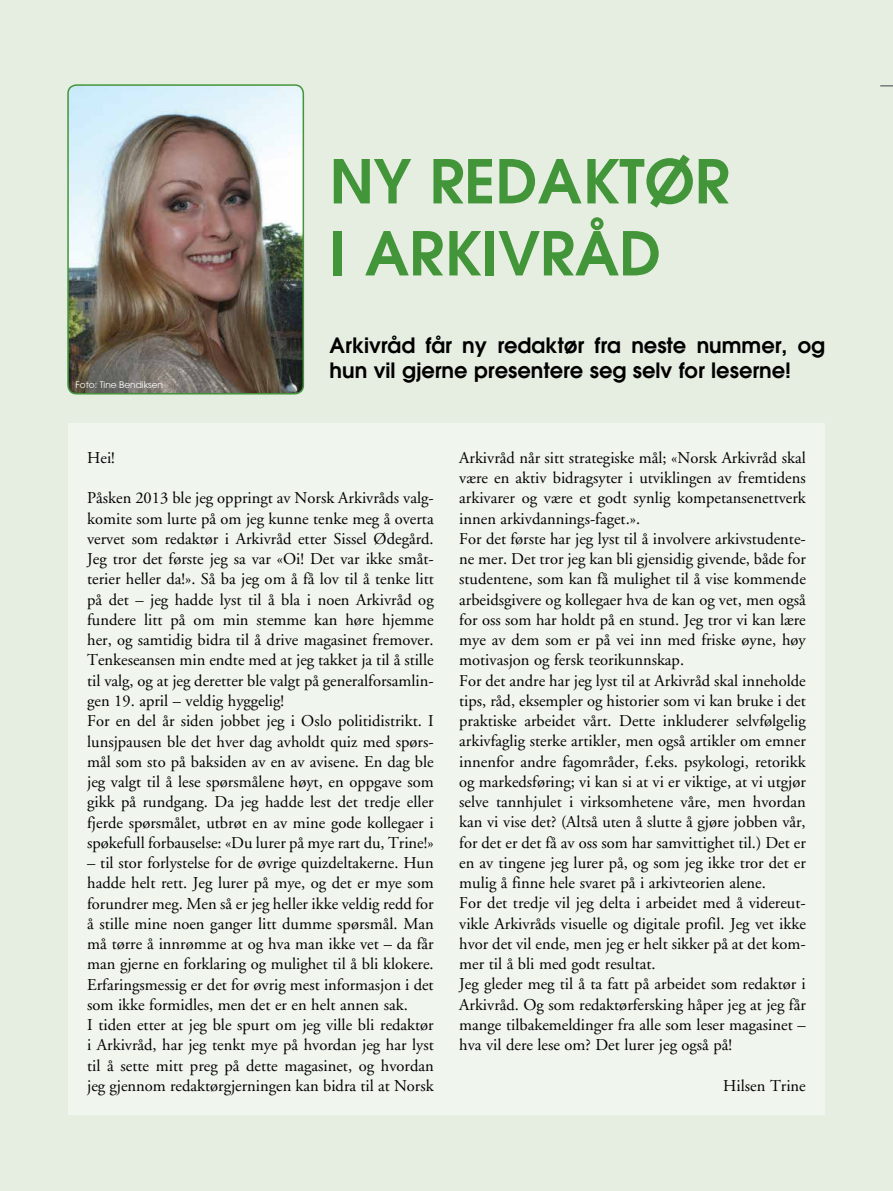
<style>
.page{position:relative;width:893px;height:1191px;background:#e5eee1}
.page>*{position:absolute;margin:0;border:0;box-sizing:border-box;transform-origin:0 0}
.t1{font:600 60px/72px "Avant Garde";color:#439539}
.t2{font:600 21px/25.2px "Avant Garde";color:#000}
.t3{font:16.5px/20.2px "Adobe Garamond";color:#000}
.t4{font:9px "Avant Garde";color:#fff}
</style>
<div class="page">
<svg style="left:880px;top:85px;width:13px;height:2px"></svg>
<img style="left:68px;top:87px;width:235px;height:307px">
<div style="left:67px;top:84px;width:237px;height:310px;border:2px solid #439539;border-radius:9px"></div>
<div style="left:68px;top:423px;width:757px;height:691px;background:#f0f5ee"></div>
<p class="t4" style="left:76px;top:380px;width:89px">Foto: Tine Bendiksen</p>
<h1 class="t1" style="left:330px;top:144px;width:402px">NY REDAKTØR<br>I ARKIVRÅD</h1>
<p class="t2" style="left:330px;top:332px;width:497px">Arkivråd får ny redaktør fra neste nummer, og hun vil gjerne presentere seg selv for leserne!</p>
<p class="t3" style="left:87px;top:448px;width:29px">Hei!</p>
<p class="t3" style="left:87px;top:488px;width:348px">Påsken 2013 ble jeg oppringt av Norsk Arkivråds valg&shy;komite som lurte på om jeg kunne tenke meg å overta vervet som redaktør i Arkivråd etter Sissel Ødegård.<br>Jeg tror det første jeg sa var «Oi! Det var ikke småt&shy;terier heller da!». Så ba jeg om å få lov til å tenke litt på det – jeg hadde lyst til å bla i noen Arkivråd og fundere litt på om min stemme kan høre hjemme her, og samtidig bidra til å drive magasinet fremover.<br>Tenkeseansen min endte med at jeg takket ja til å stille til valg, og at jeg deretter ble valgt på generalforsamlin&shy;gen 19. april – veldig hyggelig!<br>For en del år siden jobbet jeg i Oslo politidistrikt. I lunsjpausen ble det hver dag avholdt quiz med spørs&shy;mål som sto på baksiden av en av avisene. En dag ble jeg valgt til å lese spørsmålene høyt, en oppgave som gikk på rundgang. Da jeg hadde lest det tredje eller fjerde spørsmålet, utbrøt en av mine gode kollegaer i spøkefull forbauselse: «Du lurer på mye rart du, Trine!»</p>
<p class="t3" style="left:87px;top:853px;width:348px">– til stor forlystelse for de øvrige quizdeltakerne. Hun hadde helt rett. Jeg lurer på mye, og det er mye som forundrer meg. Men så er jeg heller ikke veldig redd for å stille mine noen ganger litt dumme spørsmål. Man må tørre å innrømme at og hva man ikke vet – da får man gjerne en forklaring og mulighet til å bli klokere.<br>Erfaringsmessig er det for øvrig mest informasjon i det som ikke formidles, men det er en helt annen sak.<br>I tiden etter at jeg ble spurt om jeg ville bli redaktør i Arkivråd, har jeg tenkt mye på hvordan jeg har lyst til å sette mitt preg på dette magasinet, og hvordan jeg gjennom redaktørgjerningen kan bidra til at Norsk</p>
<p class="t3" style="left:459px;top:448px;width:348px">Arkivråd når sitt strategiske mål; «Norsk Arkivråd skal være en aktiv bidragsyter i utviklingen av fremtidens arkivarer og være et godt synlig kompetansenettverk innen arkivdannings-faget.».<br>For det første har jeg lyst til å involvere arkivstudente&shy;ne mer. Det tror jeg kan bli gjensidig givende, både for studentene, som kan få mulighet til å vise kommende arbeidsgivere og kollegaer hva de kan og vet, men også for oss som har holdt på en stund. Jeg tror vi kan lære mye av dem som er på vei inn med friske øyne, høy motivasjon og fersk teorikunnskap.<br>For det andre har jeg lyst til at Arkivråd skal inneholde tips, råd, eksempler og historier som vi kan bruke i det praktiske arbeidet vårt. Dette inkluderer selvfølgelig arkivfaglig sterke artikler, men også artikler om emner innenfor andre fagområder, f.eks. psykologi, retorikk og markedsføring; vi kan si at vi er viktige, at vi utgjør selve tannhjulet i virksomhetene våre, men hvordan kan vi vise det? (Altså uten å slutte å gjøre jobben vår, for det er det få av oss som har samvittighet til.) Det er en av tingene jeg lurer på, og som jeg ikke tror det er mulig å finne hele svaret på i arkivteorien alene.<br>For det tredje vil jeg delta i arbeidet med å videreut&shy;vikle Arkivråds visuelle og digitale profil. Jeg vet ikke hvor det vil ende, men jeg er helt sikker på at det kom&shy;mer til å bli med godt resultat.<br>Jeg gleder meg til å ta fatt på arbeidet som redaktør i Arkivråd. Og som redaktørfersking håper jeg at jeg får mange tilbakemeldinger fra alle som leser magasinet – hva vil dere lese om? Det lurer jeg også på!</p>
<p class="t3" style="left:723px;top:1075px;width:84px">Hilsen Trine</p>
</div>
